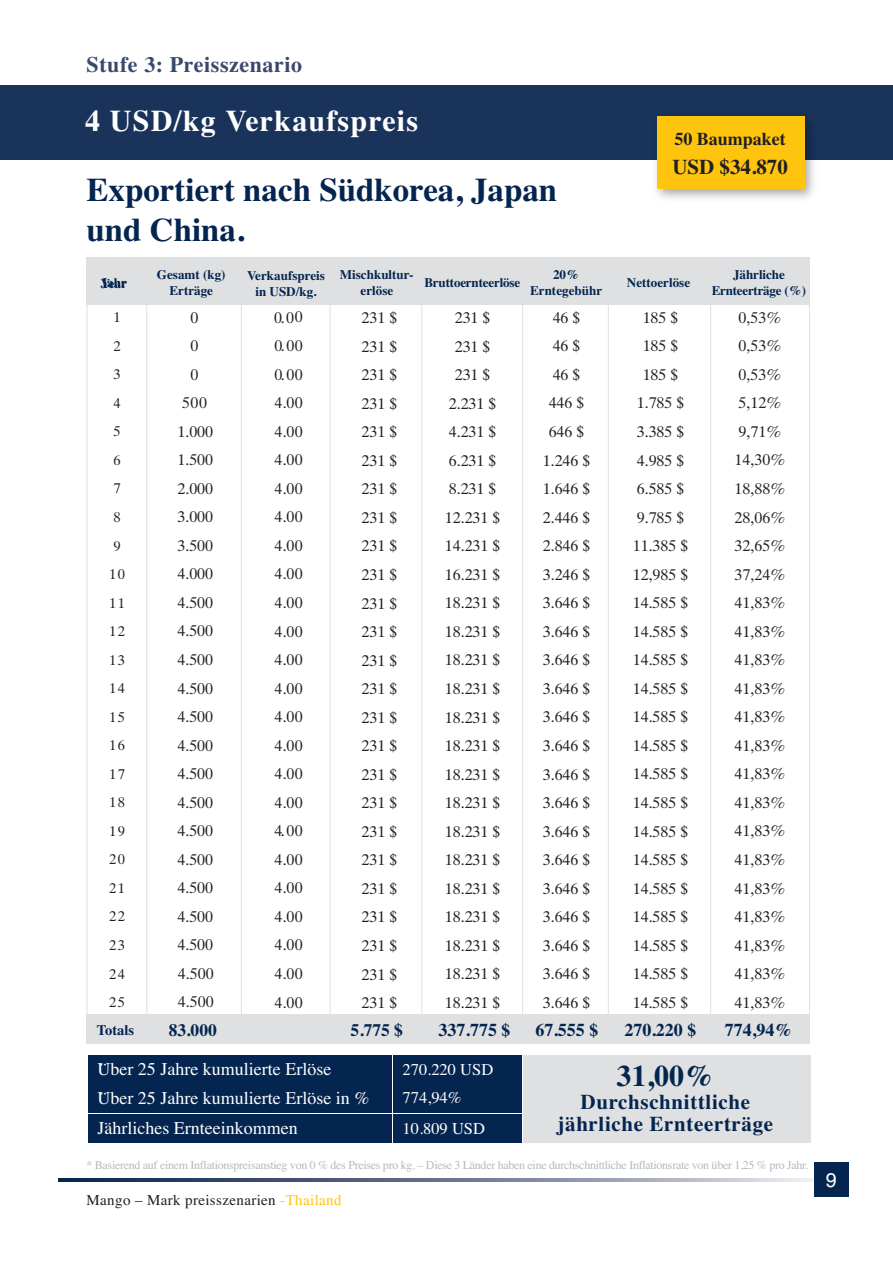
<style>
.page{position:relative;width:893px;height:1263px;background:#fff}
.page>*{position:absolute;margin:0;border:0;box-sizing:border-box;transform-origin:0 0}
.t1{font:700 33px/39.6px "Times";color:#04254f}
.t2{font:700 30px "Times";letter-spacing:.04em;color:#fff}
.t3{font:700 30px "Times";color:#04254f}
.t4{font:700 22.05px "Times";letter-spacing:.025em;color:#39486c}
.t5{font:700 21px/22.5px "Times";letter-spacing:.03em;color:#04254f;text-align:center}
.t6{font:700 21px "Times";color:#231f20}
.t7{font:19.95px "Helvetica";color:#fff}
.t8{font:18px/29.7px "Times";color:#fff}
.t9{font:700 18px "Times";color:#04254f}
.t10{font:700 18px "Times";color:#231f20}
.t11{font:700 17.4px "Times";color:#04254f}
.t12{font:16.5px/28.7px "Times";color:#fff}
.t13{font:16.2px/28.5px "UB Times";color:#231f20;text-align:center}
.t14{font:15px "Times";letter-spacing:.025em;color:#231f20}
.t15{font:14.7px/28.5px "UB Times";letter-spacing:.075em;color:#231f20}
.t16{font:700 14.55px "Times";color:#04254f}
.t17{font:700 13.05px/16.4px "Times";color:#04254f;text-align:center}
.t18{font:700 13.05px/16.4px "Times";letter-spacing:-.02em;color:#04254f;text-align:center}
.t19{font:12px "Times";letter-spacing:-.025em;color:#b5babc}
.s1{color:#000}
.s2{font-size:17.4px}
.s3{color:#fec40e}
</style>
<div class="page">
<div style="left:0;top:85px;width:893px;height:75px;background:#19335a"></div>
<svg style="left:58px;top:1178px;width:756px;height:4px"></svg>
<img style="left:656px;top:116px;width:158px;height:83px">
<div style="left:657px;top:116px;width:147px;height:73px;background:#fec40e"></div>
<div style="left:814px;top:1162px;width:34px;height:35px;background:#04254f"></div>
<div style="left:87px;top:1014px;width:723px;height:30px;background:#dfe0e1"></div>
<div style="left:87px;top:258px;width:723px;height:47px;background:#dfe0e1"></div>
<hr style="left:146px;top:302px;width:1px;height:717px;background:#dfe0e1">
<hr style="left:87px;top:302px;width:1px;height:717px;background:#dfe0e1">
<hr style="left:241px;top:302px;width:1px;height:717px;background:#dfe0e1">
<hr style="left:330px;top:302px;width:1px;height:717px;background:#dfe0e1">
<hr style="left:421px;top:302px;width:1px;height:717px;background:#dfe0e1">
<hr style="left:522px;top:302px;width:1px;height:717px;background:#dfe0e1">
<hr style="left:608px;top:302px;width:1px;height:717px;background:#dfe0e1">
<hr style="left:710px;top:302px;width:1px;height:717px;background:#dfe0e1">
<hr style="left:809px;top:302px;width:1px;height:717px;background:#dfe0e1">
<div style="left:88px;top:1055px;width:304px;height:28px;background:#04254f"></div>
<div style="left:88px;top:1085px;width:304px;height:28px;background:#04254f"></div>
<div style="left:88px;top:1114px;width:304px;height:28px;background:#04254f"></div>
<div style="left:393px;top:1055px;width:129px;height:28px;background:#04254f"></div>
<div style="left:393px;top:1085px;width:129px;height:28px;background:#04254f"></div>
<div style="left:393px;top:1114px;width:129px;height:28px;background:#04254f"></div>
<div style="left:523px;top:1055px;width:287px;height:87px;background:#dfe0e1"></div>
<h3 class="t4" style="left:87px;top:52px;width:217px">Stufe 3: Preisszenario</h3>
<h2 class="t2" style="left:85px;top:103px;width:335px">4 USD/kg Verkaufspreis</h2>
<h1 class="t1" style="left:87px;top:170px;width:472px">Exportiert nach Südkorea, Japan und China.</h1>
<p class="t10" style="left:674px;top:128px;width:113px">50 Baumpaket</p>
<p class="t6" style="left:672px;top:154px;width:117px">USD $34.870</p>
<p class="t17" style="left:101px;top:274px;width:28px">Jahr</p>
<p class="t17" style="left:157px;top:266px;width:70px">Gesamt (kg)<br>Erträge</p>
<p class="t17" style="left:247px;top:267px;width:79px">Verkaufspreis in USD/kg.</p>
<p class="t17" style="left:340px;top:266px;width:75px">Mischkultur&shy;erlöse</p>
<p class="t17" style="left:424px;top:274px;width:97px">Bruttoernteerlöse</p>
<p class="t17" style="left:530px;top:266px;width:74px">20%<br>Erntegebühr</p>
<p class="t17" style="left:627px;top:274px;width:65px">Nettoerlöse</p>
<p class="t18" style="left:712px;top:266px;width:96px">Jährliche<br>Ernteerträge (%)</p>
<p class="t17" style="left:101px;top:275px;width:22px">Yea</p>
<p class="t15" style="left:109px;top:304px;width:17px">1<br>2<br>3<br>4<br>5<br>6<br>7<br>8<br>9<br>10<br>11<br>12<br>13<br>14<br>15<br>16<br>17<br>18<br>19<br>20<br>21<br>22<br>23<br>24<br>25</p>
<p class="t13" style="left:182px;top:303px;width:27px">0<br>0<br>0<br>500</p>
<p class="t13" style="left:177px;top:418px;width:37px">1.000</p>
<p class="t13" style="left:177px;top:446px;width:37px">1.500</p>
<p class="t13" style="left:177px;top:475px;width:37px">2.000</p>
<p class="t13" style="left:177px;top:503px;width:37px">3.000</p>
<p class="t13" style="left:177px;top:532px;width:37px">3.500</p>
<p class="t13" style="left:177px;top:560px;width:37px">4.000</p>
<p class="t13" style="left:177px;top:589px;width:37px">4.500</p>
<p class="t13" style="left:177px;top:617px;width:37px">4.500</p>
<p class="t13" style="left:177px;top:646px;width:37px">4.500</p>
<p class="t13" style="left:177px;top:674px;width:37px">4.500</p>
<p class="t13" style="left:177px;top:703px;width:37px">4.500</p>
<p class="t13" style="left:177px;top:731px;width:37px">4.500</p>
<p class="t13" style="left:177px;top:760px;width:37px">4.500</p>
<p class="t13" style="left:177px;top:789px;width:37px">4.500</p>
<p class="t13" style="left:177px;top:817px;width:37px">4.500</p>
<p class="t13" style="left:177px;top:846px;width:37px">4.500</p>
<p class="t13" style="left:177px;top:874px;width:37px">4.500</p>
<p class="t13" style="left:177px;top:903px;width:37px">4.500</p>
<p class="t13" style="left:177px;top:931px;width:37px">4.500</p>
<p class="t13" style="left:178px;top:960px;width:37px;text-align:left">4.500<br>4.500</p>
<p class="t13" style="left:274px;top:303px;width:30px;text-align:justify">0.00<br>0.00<br>0.00<br>4.00<br>4.00<br>4.00<br>4.00<br>4.00<br>4.00<br>4.00<br>4.00<br>4.00<br>4.00<br>4.00<br>4.00<br>4.00<br>4.00<br>4.00<br>4<span class="s1">.</span>00<br>4.00<br>4.00<br>4.00<br>4.00<br>4.00<br>4.00</p>
<p class="t13" style="left:361px;top:304px;width:37px">231 $</p>
<p class="t13" style="left:455px;top:304px;width:37px">231 $</p>
<p class="t13" style="left:549px;top:304px;width:37px;text-align:left">46 $<br>46 $<br>46 $<br>446 $</p>
<p class="t13" style="left:643px;top:304px;width:37px">185 $</p>
<p class="t13" style="left:735px;top:304px;width:52px;text-align:left">0,53%<br>0,53%<br>0,53%<br>5,12%<br>9,71%<br>14,30%<br>18,88%<br>28,06%<br>32,65%<br>37,24%<br>41,83%<br>41,83%<br>41,83%<br>41,83%<br>41,83%<br>41,83%<br>41,83%<br>41,83%<br>41,83%<br>41,83%<br>41,83%<br>41,83%<br>41,83%<br>41,83%<br>41,83%</p>
<p class="t13" style="left:633px;top:332px;width:57px">185 $<br>185 $<br>1.785 $<br>3.385 $<br>4.985 $<br>6.585 $<br>9.785 $<br>11.385 $<br>12,985 $<br>14.585 $<br>14.585 $<br>14.585 $<br>14.585 $<br>14.585 $<br>14.585 $<br>14.585 $<br>14.585 $<br>14.585 $<br>14.585 $<br>14.585 $<br>14.585 $<br>14.585 $<br>14.585 $<br>14.585 $</p>
<p class="t13" style="left:445px;top:332px;width:57px">231 $<br>231 $<br>2.231 $<br>4.231 $<br>6.231 $<br>8.231 $<br>12.231 $<br>14.231 $<br>16.231 $<br>18.231 $<br>18.231 $<br>18.231 $<br>18.231 $<br>18.231 $<br>18.231 $<br>18.231 $<br>18.231 $<br>18.231 $<br>18.231 $<br>18.231 $<br>18.231 $<br>18.231 $<br>18.231 $<br>18.231 $</p>
<p class="t13" style="left:362px;top:332px;width:37px;text-align:justify">231 $ 231 $ 231 $ 231 $ 231 $ 231 $ 231 $ 231 $ 231 $ 231 $ 231 $ 231 $ 231 $ 231 $ 231 $ 231 $ 231 $ 231 $ 231 $ 231 $ 231 $ 231 $ 231 $ 231 $</p>
<p class="t13" style="left:543px;top:418px;width:49px">646 $<br>1.246 $<br>1.646 $<br>2.446 $<br>2.846 $<br>3.246 $<br>3.646 $<br>3.646 $<br>3.646 $<br>3.646 $<br>3.646 $<br>3.646 $<br>3.646 $<br>3.646 $<br>3.646 $<br>3.646 $<br>3.646 $<br>3.646 $<br>3.646 $<br>3.646 $<br>3.646 $</p>
<p class="t16" style="left:97px;top:1022px;width:39px">Totals</p>
<p class="t11" style="left:169px;top:1020px;width:50px">83.000</p>
<p class="t11" style="left:351px;top:1020px;width:54px">5.775 $</p>
<p class="t9" style="left:439px;top:1019px;width:73px">337.775 <span class="s2">$</span></p>
<p class="t9" style="left:535px;top:1019px;width:64px">67.555 <span class="s2">$</span></p>
<p class="t9" style="left:624px;top:1019px;width:73px">270.220 <span class="s2">$</span></p>
<p class="t9" style="left:725px;top:1019px;width:69px">774,94%</p>
<p class="t8" style="left:97px;top:1054px;width:273px">Ü ber 25 Jahre kumulierte Erlöse<br>Ü ber 25 Jahre kumulierte Erlöse in %<br>Jährliches Ernteeinkommen</p>
<p class="t12" style="left:402px;top:1055px;width:92px">270.220 USD<br>774,94%</p>
<p class="t12" style="left:402px;top:1114px;width:84px">10.809 USD</p>
<h2 class="t3" style="left:617px;top:1058px;width:99px">31,00%</h2>
<p class="t5" style="left:558px;top:1090px;width:217px">Durchschnittliche jährliche Ernteerträge</p>
<p class="t19" style="left:87px;top:1158px;width:723px">* Basierend auf einem Inflationspreisanstieg von 0 % des Preises pro kg. – Diese 3 Länder haben eine durchschnittliche Inflationsrate von über 1,25 % pro Jahr.</p>
<p class="t14" style="left:87px;top:1190px;width:257px">Mango – Mark preisszenarien <span class="s3">-Thailand</span></p>
<p class="t7" style="left:826px;top:1168px;width:13px">9</p>
</div>
